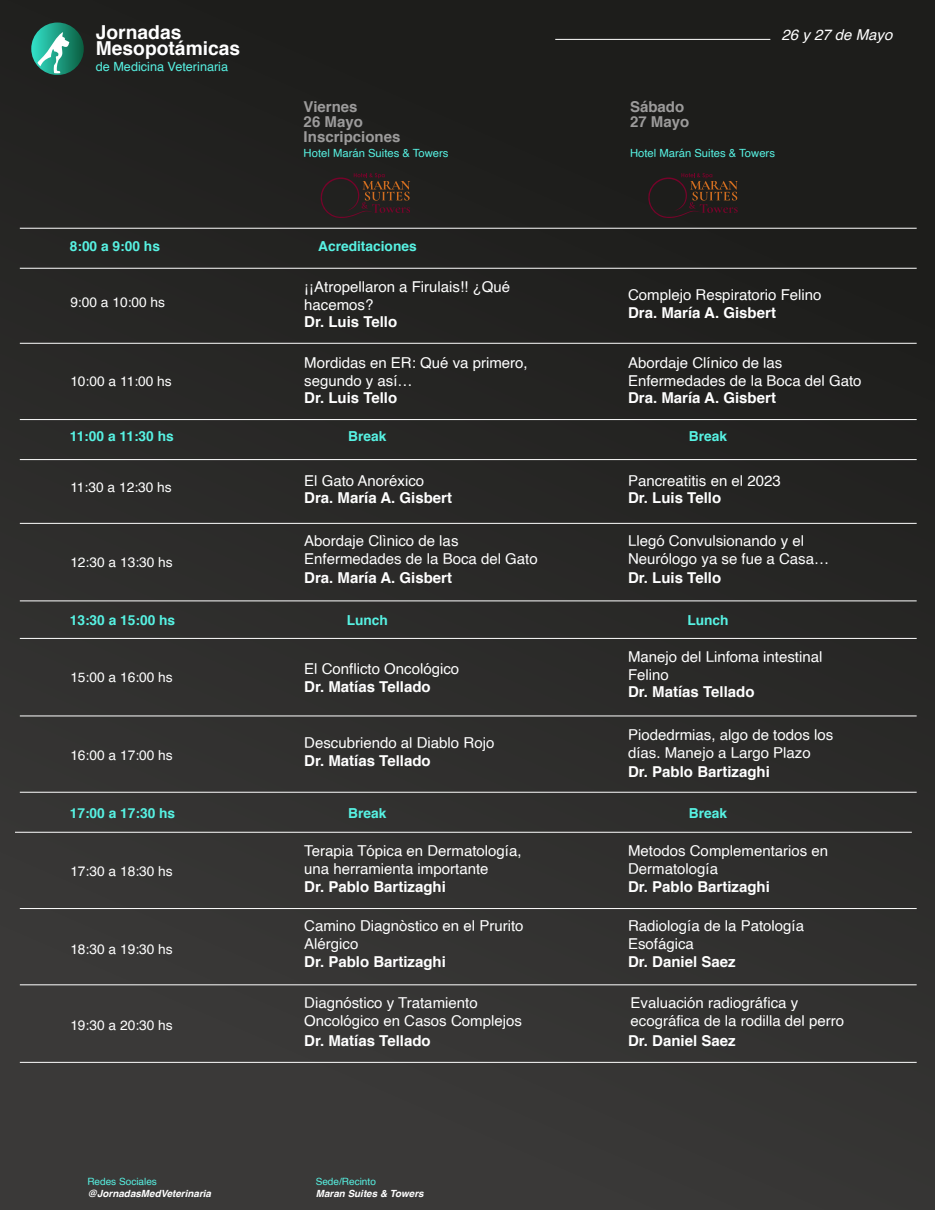
<style>
.page{position:relative;width:935px;height:1210px;background:#fff}
.page>*{position:absolute;margin:0;border:0;box-sizing:border-box;transform-origin:0 0}
.t1{font:700 19.25px/16px "Helvetica";color:#fff}
.t2{font:15px/18px "Helvetica";color:#fff}
.t3{font:700 15px "Helvetica";color:#fff}
.t4{font:700 15px/15px "Helvetica";color:#9c9b9b}
.t5{font:italic 15px "Helvetica";color:#fff}
.t6{font:13.75px "Helvetica";color:#fff}
.t7{font:700 13.75px "Helvetica";color:#57f2e3}
.t8{font:12.62px "Helvetica";color:#57f2e3}
.t9{font:11.25px "Helvetica";color:#57f2e3}
.t10{font:10px "Helvetica";color:#57f2e3}
.t11{font:italic 700 9.88px "Helvetica";color:#fff}
</style>
<div class="page">
<div style="left:0;top:0;width:935px;height:1209px;background:linear-gradient(to bottom,#1c1c1a,#3b3a39)"></div>
<hr style="left:20px;top:343px;width:896px;height:1px;background:#fff">
<hr style="left:20px;top:228px;width:896px;height:1px;background:#fff">
<hr style="left:20px;top:459px;width:896px;height:1px;background:#fff">
<hr style="left:20px;top:419px;width:896px;height:1px;background:#fff">
<hr style="left:20px;top:268px;width:896px;height:1px;background:#fff">
<hr style="left:20px;top:600px;width:896px;height:1px;background:#fff">
<hr style="left:20px;top:523px;width:896px;height:1px;background:#fff">
<hr style="left:20px;top:715px;width:896px;height:1px;background:#fff">
<hr style="left:20px;top:638px;width:896px;height:1px;background:#fff">
<hr style="left:15px;top:832px;width:896px;height:1px;background:#fff">
<hr style="left:20px;top:792px;width:896px;height:1px;background:#fff">
<hr style="left:20px;top:984px;width:896px;height:1px;background:#fff">
<hr style="left:20px;top:1062px;width:896px;height:1px;background:#fff">
<hr style="left:20px;top:908px;width:896px;height:1px;background:#fff">
<hr style="left:555px;top:39px;width:215px;height:1px;background:#fff">
<svg style="left:31px;top:22px;width:53px;height:53px"></svg>
<svg style="left:37px;top:32px;width:32px;height:41px"></svg>
<svg style="left:316px;top:173px;width:94px;height:39px;background:#31231f"></svg>
<svg style="left:643px;top:173px;width:83px;height:39px;background:#2d1f1c"></svg>
<svg style="left:726px;top:95px;width:13px;height:1036px;background:#2b2a28"></svg>
<svg style="left:542px;top:95px;width:13px;height:1036px;background:#2c2c2a"></svg>
<svg style="left:359px;top:95px;width:12px;height:1036px;background:#2f2e2c"></svg>
<div style="left:181px;top:440px;width:735px;height:12px;background:#252523"></div>
<div style="left:181px;top:650px;width:735px;height:13px;background:#2b2b29"></div>
<div style="left:181px;top:833px;width:735px;height:12px;background:#30302e"></div>
<div style="left:181px;top:1056px;width:735px;height:5px;background:#373635"></div>
<div style="left:181px;top:979px;width:735px;height:5px;background:#343432"></div>
<div style="left:181px;top:902px;width:735px;height:5px;background:#323230"></div>
<div style="left:181px;top:826px;width:735px;height:5px;background:#302f2e"></div>
<div style="left:181px;top:749px;width:735px;height:5px;background:#2e2d2c"></div>
<div style="left:181px;top:672px;width:735px;height:5px;background:#2c2b2a"></div>
<div style="left:181px;top:596px;width:735px;height:5px;background:#2a2928"></div>
<svg style="left:181px;top:519px;width:735px;height:5px;background:#525251"></svg>
<div style="left:181px;top:366px;width:735px;height:5px;background:#232321"></div>
<div style="left:181px;top:289px;width:735px;height:5px;background:#21211f"></div>
<p class="t1" style="left:96px;top:25px;width:146px">Jornadas<br>Mesopotámicas</p>
<p class="t5" style="left:781px;top:23px;width:112px">26 y 27 de Mayo</p>
<p class="t8" style="left:96px;top:57px;width:134px">de Medicina Veterinaria</p>
<p class="t4" style="left:304px;top:99px;width:98px">Viernes<br>26 Mayo<br>Inscripciones</p>
<p class="t9" style="left:304px;top:144px;width:146px">Hotel Marán Suites &amp; Towers</p>
<p class="t4" style="left:630px;top:99px;width:61px">Sábado<br>27 Mayo</p>
<p class="t9" style="left:630px;top:144px;width:146px">Hotel Marán Suites &amp; Towers</p>
<p class="t7" style="left:70px;top:235px;width:92px">8:00 a 9:00 hs</p>
<p class="t7" style="left:318px;top:235px;width:100px">Acreditaciones</p>
<p class="t6" style="left:70px;top:291px;width:96px">9:00 a 10:00 hs</p>
<p class="t6" style="left:70px;top:370px;width:103px">10:00 a 11:00 hs</p>
<p class="t2" style="left:304px;top:278px;width:207px">¡¡Atropellaron a Firulais!! ¿Qué hacemos?</p>
<p class="t3" style="left:304px;top:309px;width:95px">Dr. Luis Tello</p>
<p class="t2" style="left:304px;top:354px;width:225px">Mordidas en ER: Qué va primero, segundo y así…</p>
<p class="t3" style="left:304px;top:385px;width:95px">Dr. Luis Tello</p>
<p class="t7" style="left:70px;top:425px;width:105px">11:00 a 11:30 hs</p>
<p class="t7" style="left:348px;top:425px;width:40px">Break</p>
<p class="t6" style="left:70px;top:476px;width:103px">11:30 a 12:30 hs</p>
<p class="t6" style="left:70px;top:551px;width:104px">12:30 a 13:30 hs</p>
<p class="t2" style="left:304px;top:472px;width:122px">El Gato Anoréxico</p>
<p class="t3" style="left:304px;top:485px;width:149px">Dra. María A. Gisbert</p>
<p class="t2" style="left:304px;top:532px;width:235px">Abordaje Clìnico de las<br>Enfermedades de la Boca del Gato</p>
<p class="t3" style="left:304px;top:565px;width:149px">Dra. María A. Gisbert</p>
<p class="t2" style="left:628px;top:287px;width:195px">Complejo Respiratorio Felino</p>
<p class="t3" style="left:628px;top:300px;width:149px">Dra. María A. Gisbert</p>
<p class="t2" style="left:628px;top:354px;width:235px">Abordaje Clínico de las<br>Enfermedades de la Boca del Gato</p>
<p class="t3" style="left:628px;top:385px;width:149px">Dra. María A. Gisbert</p>
<p class="t7" style="left:689px;top:425px;width:40px">Break</p>
<p class="t2" style="left:628px;top:472px;width:154px">Pancreatitis en el 2023</p>
<p class="t3" style="left:628px;top:485px;width:95px">Dr. Luis Tello</p>
<p class="t2" style="left:628px;top:532px;width:202px">Llegó Convulsionando y el<br>Neurólogo ya se fue a Casa…</p>
<p class="t3" style="left:628px;top:565px;width:95px">Dr. Luis Tello</p>
<p class="t7" style="left:70px;top:609px;width:107px">13:30 a 15:00 hs</p>
<p class="t6" style="left:70px;top:666px;width:104px">15:00 a 16:00 hs</p>
<p class="t6" style="left:70px;top:744px;width:104px">16:00 a 17:00 hs</p>
<p class="t7" style="left:70px;top:801px;width:107px">17:00 a 17:30 hs</p>
<p class="t6" style="left:70px;top:860px;width:104px">17:30 a 18:30 hs</p>
<p class="t6" style="left:70px;top:938px;width:104px">18:30 a 19:30 hs</p>
<p class="t6" style="left:70px;top:1014px;width:104px">19:30 a 20:30 hs</p>
<p class="t10" style="left:87px;top:1173px;width:71px">Redes Sociales</p>
<p class="t11" style="left:87px;top:1185px;width:125px">@JornadasMedVeterinaria</p>
<p class="t7" style="left:347px;top:609px;width:43px">Lunch</p>
<p class="t7" style="left:687px;top:609px;width:43px">Lunch</p>
<p class="t2" style="left:304px;top:660px;width:157px">El Conflicto Oncológico</p>
<p class="t3" style="left:304px;top:674px;width:128px">Dr. Matías Tellado</p>
<p class="t2" style="left:304px;top:734px;width:192px">Descubriendo al Diablo Rojo</p>
<p class="t3" style="left:304px;top:748px;width:128px">Dr. Matías Tellado</p>
<p class="t2" style="left:628px;top:648px;width:196px">Manejo del Linfoma intestinal<br>Felino</p>
<p class="t3" style="left:628px;top:679px;width:128px">Dr. Matías Tellado</p>
<p class="t2" style="left:628px;top:726px;width:207px">Piodedrmias, algo de todos los días. Manejo a Largo Plazo</p>
<p class="t3" style="left:628px;top:759px;width:143px">Dr. Pablo Bartizaghi</p>
<p class="t7" style="left:348px;top:801px;width:40px">Break</p>
<p class="t7" style="left:689px;top:801px;width:40px">Break</p>
<p class="t2" style="left:304px;top:842px;width:219px">Terapia Tópica en Dermatología, una herramienta importante</p>
<p class="t3" style="left:304px;top:874px;width:143px">Dr. Pablo Bartizaghi</p>
<p class="t2" style="left:304px;top:917px;width:221px">Camino Diagnòstico en el Prurito<br>Alérgico</p>
<p class="t3" style="left:304px;top:949px;width:143px">Dr. Pablo Bartizaghi</p>
<p class="t2" style="left:628px;top:841px;width:202px">Metodos Complementarios en<br>Dermatología</p>
<p class="t3" style="left:628px;top:874px;width:143px">Dr. Pablo Bartizaghi</p>
<p class="t2" style="left:628px;top:916px;width:177px">Radiología de la Patología<br>Esofágica</p>
<p class="t3" style="left:628px;top:949px;width:109px">Dr. Daniel Saez</p>
<p class="t2" style="left:304px;top:994px;width:219px">Diagnóstico y Tratamiento<br>Oncológico en Casos Complejos</p>
<p class="t2" style="left:630px;top:994px;width:215px">Evaluación radiográfica y ecográfica de la rodilla del perro</p>
<p class="t3" style="left:304px;top:1028px;width:128px">Dr. Matías Tellado</p>
<p class="t3" style="left:628px;top:1028px;width:109px">Dr. Daniel Saez</p>
<p class="t10" style="left:316px;top:1173px;width:62px">Sede/Recinto</p>
<p class="t11" style="left:316px;top:1185px;width:109px">Maran Suites &amp; Towers</p>
</div>
